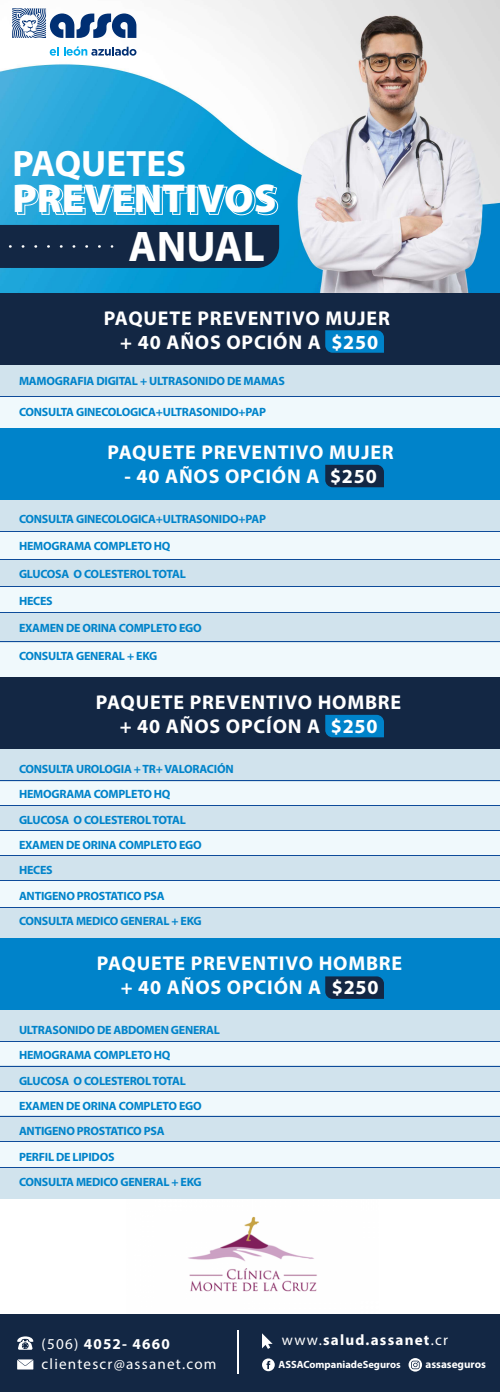
<style>
.page{position:relative;width:500px;height:1392px;background:#fff}
.page>*{position:absolute;margin:0;border:0;box-sizing:border-box;transform-origin:0 0}
.t1{font:700 42.95px "Myriad Pro";color:#fff}
.t2{font:900 40.45px "Myriad Pro";color:#fff}
.t3{font:700 36.8px "Myriad Pro";color:#fff}
.t4{font:700 20px/24px "Myriad Pro";letter-spacing:.04em;color:#fff;text-align:center}
.t5{font:15.15px/20.1px "Myriad Pro";letter-spacing:.08em;color:#fff}
.t6{font:700 15.15px "Myriad Pro";letter-spacing:.08em;color:#fff}
.t7{font:700 12px/25.4px "Myriad Pro";letter-spacing:-.02em;color:#0083ca}
.t8{font:700 11.1px "Myriad Pro";color:#fff}
.t9{font:700 10.5px "Myriad Pro";color:#fff}
.s1{font-weight:700}
.s2{font-weight:400}
</style>
<div class="page">
<img style="left:188px;top:1216px;width:129px;height:76px">
<div style="left:0;top:1000px;width:500px;height:199px;background:#f0f9fc"></div>
<div style="left:0;top:1007px;width:500px;height:34px;background:#d1e3ed"></div>
<div style="left:0;top:1066px;width:500px;height:25px;background:#d1e3ed"></div>
<div style="left:0;top:1116px;width:500px;height:25px;background:#d1e3ed"></div>
<div style="left:0;top:1168px;width:500px;height:31px;background:#d1e3ed"></div>
<hr style="left:0;top:1040px;width:500px;height:1px;background:#0e4c9a">
<hr style="left:0;top:1065px;width:500px;height:1px;background:#0e4c9a">
<hr style="left:0;top:1090px;width:500px;height:1px;background:#0e4c9a">
<hr style="left:0;top:1115px;width:500px;height:1px;background:#0e4c9a">
<hr style="left:0;top:1140px;width:500px;height:1px;background:#0e4c9a">
<hr style="left:0;top:1167px;width:500px;height:1px;background:#0e4c9a">
<div style="left:0;top:490px;width:500px;height:187px;background:#f0f9fc"></div>
<div style="left:0;top:363px;width:500px;height:34px;background:#d1e3ed"></div>
<div style="left:0;top:497px;width:500px;height:34px;background:#d1e3ed"></div>
<div style="left:0;top:740px;width:500px;height:204px;background:#f0f9fc"></div>
<div style="left:0;top:747px;width:500px;height:34px;background:#d1e3ed"></div>
<div style="left:0;top:806px;width:500px;height:25px;background:#d1e3ed"></div>
<div style="left:0;top:856px;width:500px;height:25px;background:#d1e3ed"></div>
<div style="left:0;top:908px;width:500px;height:31px;background:#d1e3ed"></div>
<div style="left:0;top:560px;width:500px;height:26px;background:#d1e3ed"></div>
<div style="left:0;top:613px;width:500px;height:29px;background:#d1e3ed"></div>
<div style="left:0;top:397px;width:500px;height:34px;background:#f0f9fc"></div>
<img style="left:0;top:0;width:500px;height:293px">
<div style="left:0;top:225px;width:279px;height:43px;background:#132744"></div>
<svg style="left:17px;top:187px;width:170px;height:28px"></svg>
<div style="left:190px;top:187px;width:8px;height:27px;border:1px solid #fff"></div>
<svg style="left:200px;top:186px;width:78px;height:29px"></svg>
<div style="left:0;top:293px;width:500px;height:71px;background:#132744"></div>
<div style="left:0;top:428px;width:500px;height:71px;background:#0083ca"></div>
<div style="left:0;top:677px;width:500px;height:72px;background:#132744"></div>
<div style="left:0;top:939px;width:500px;height:71px;background:#0083ca"></div>
<svg style="left:325px;top:330px;width:59px;height:23px"></svg>
<hr style="left:0;top:396px;width:500px;height:1px;background:#0e4c9a">
<hr style="left:0;top:531px;width:500px;height:1px;background:#0e4c9a">
<hr style="left:0;top:559px;width:500px;height:1px;background:#0e4c9a">
<svg style="left:325px;top:715px;width:59px;height:22px"></svg>
<svg style="left:325px;top:465px;width:59px;height:22px"></svg>
<svg style="left:325px;top:976px;width:59px;height:23px"></svg>
<hr style="left:0;top:780px;width:500px;height:1px;background:#0e4c9a">
<hr style="left:0;top:805px;width:500px;height:1px;background:#0e4c9a">
<hr style="left:0;top:830px;width:500px;height:1px;background:#0e4c9a">
<hr style="left:0;top:855px;width:500px;height:1px;background:#0e4c9a">
<hr style="left:0;top:880px;width:500px;height:1px;background:#0e4c9a">
<hr style="left:0;top:907px;width:500px;height:1px;background:#0e4c9a">
<hr style="left:0;top:586px;width:500px;height:1px;background:#0e4c9a">
<hr style="left:0;top:612px;width:500px;height:1px;background:#0e4c9a">
<hr style="left:0;top:641px;width:500px;height:1px;background:#0e4c9a">
<div style="left:0;top:1314px;width:500px;height:78px;background:#132744"></div>
<svg style="left:17px;top:1336px;width:16px;height:14px"></svg>
<svg style="left:17px;top:1359px;width:16px;height:10px"></svg>
<svg style="left:262px;top:1333px;width:11px;height:16px"></svg>
<svg style="left:262px;top:1358px;width:13px;height:13px"></svg>
<svg style="left:409px;top:1358px;width:13px;height:13px"></svg>
<hr style="left:237px;top:1330px;width:1px;height:44px;background:#fff">
<svg style="left:12px;top:8px;width:124px;height:30px"></svg>
<svg style="left:50px;top:46px;width:86px;height:10px"></svg>
<h3 class="t3" style="left:12px;top:139px;width:175px">PAQUETES</h3>
<h2 class="t2" style="left:12px;top:175px;width:266px">PREVENTIVOS</h2>
<h1 class="t1" style="left:129px;top:218px;width:138px">ANUAL</h1>
<h3 class="t4" style="left:104px;top:305px;width:288px">PAQUETE PREVENTIVO MUJER + 40 AÑOS OPCIÓN A $250</h3>
<p class="t7" style="left:19px;top:368px;width:268px">MAMOGRAFIA DIGITAL + ULTRASONIDO DE MAMAS</p>
<p class="t7" style="left:19px;top:399px;width:249px">CONSULTA GINECOLOGICA+ULTRASONIDO+PAP</p>
<h3 class="t4" style="left:108px;top:440px;width:288px">PAQUETE PREVENTIVO MUJER</h3>
<h3 class="t4" style="left:124px;top:464px;width:254px">- 40 AÑOS OPCIÓN A $250</h3>
<p class="t7" style="left:19px;top:506px;width:249px">CONSULTA GINECOLOGICA+ULTRASONIDO+PAP</p>
<p class="t7" style="left:19px;top:533px;width:153px">HEMOGRAMA COMPLETO HQ</p>
<p class="t7" style="left:19px;top:560px;width:168px">GLUCOSA O COLESTEROL TOTAL</p>
<p class="t7" style="left:19px;top:588px;width:35px">HECES</p>
<p class="t7" style="left:19px;top:615px;width:184px">EXAMEN DE ORINA COMPLETO EGO</p>
<p class="t7" style="left:19px;top:642px;width:140px">CONSULTA GENERAL + EKG</p>
<h3 class="t4" style="left:96px;top:689px;width:307px">PAQUETE PREVENTIVO HOMBRE + 40 AÑOS OPCÍON A $250</h3>
<p class="t7" style="left:19px;top:755px;width:216px">CONSULTA UROLOGIA + TR+ VALORACIÓN<br>HEMOGRAMA COMPLETO HQ<br>GLUCOSA O COLESTEROL TOTAL<br>EXAMEN DE ORINA COMPLETO EGO<br>HECES<br>ANTIGENO PROSTATICO PSA<br>CONSULTA MEDICO GENERAL + EKG</p>
<h3 class="t4" style="left:97px;top:951px;width:307px">PAQUETE PREVENTIVO HOMBRE + 40 AÑOS OPCIÓN A $250</h3>
<p class="t7" style="left:19px;top:1017px;width:202px">ULTRASONIDO DE ABDOMEN GENERAL<br>HEMOGRAMA COMPLETO HQ<br>GLUCOSA O COLESTEROL TOTAL<br>EXAMEN DE ORINA COMPLETO EGO<br>ANTIGENO PROSTATICO PSA<br>PERFIL DE LIPIDOS<br>CONSULTA MEDICO GENERAL + EKG</p>
<p class="t5" style="left:42px;top:1333px;width:176px">(506) <span class="s1">4052- 4660 </span>clientescr@assanet.com</p>
<p class="t6" style="left:282px;top:1330px;width:168px"><span class="s2">www.</span>salud.assanet<span class="s2">.cr</span></p>
<p class="t9" style="left:279px;top:1357px;width:124px">ASSACompaniadeSeguros</p>
<p class="t8" style="left:426px;top:1357px;width:62px">assaseguros</p>
</div>
